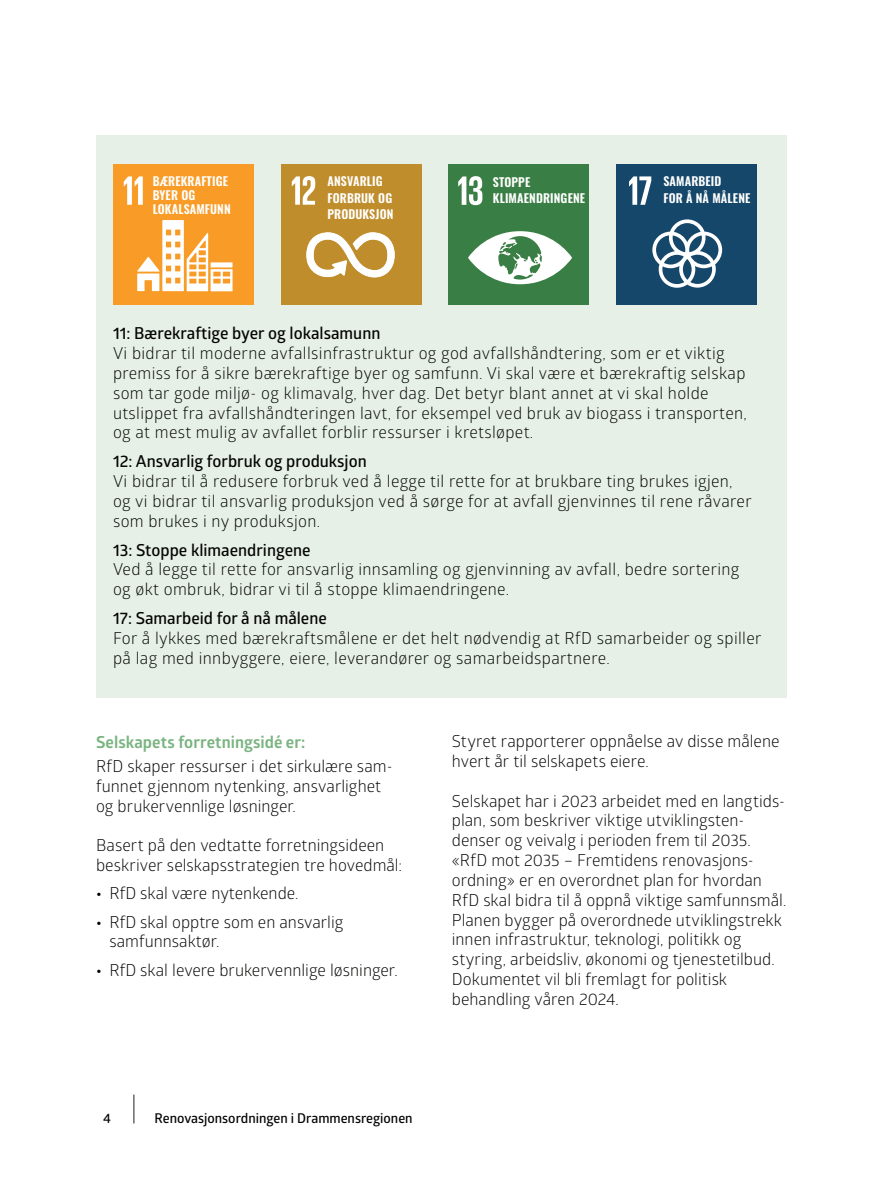
<style>
.page{position:relative;width:893px;height:1191px;background:#fff}
.page>*{position:absolute;margin:0;border:0;box-sizing:border-box;transform-origin:0 0}
.t1{font:16.5px/19.8px "Glober";letter-spacing:.01em;color:#040503}
.t2{font:600 16.5px "Glober";color:#040503}
.t3{font:700 16.5px "Glober";letter-spacing:.005em;color:#7ab481}
.t4{font:600 13.5px "Glober";color:#040503}
.t5{font:600 12px/16.6px "Oswald";letter-spacing:.01em;color:#fff}
.s1{font-weight:700}
</style>
<div class="page">
<div style="left:96px;top:135px;width:690px;height:562px;background:#e7f0e6"></div>
<div style="left:114px;top:165px;width:140px;height:140px;background:#f89c27"></div>
<svg style="left:124px;top:176px;width:19px;height:29px"></svg>
<svg style="left:137px;top:220px;width:96px;height:71px"></svg>
<div style="left:281px;top:165px;width:140px;height:140px;background:#c08d2c"></div>
<svg style="left:292px;top:176px;width:23px;height:29px"></svg>
<svg style="left:307px;top:232px;width:87px;height:46px"></svg>
<div style="left:449px;top:165px;width:140px;height:140px;background:#397e44"></div>
<svg style="left:458px;top:176px;width:24px;height:29px"></svg>
<svg style="left:468px;top:231px;width:104px;height:53px"></svg>
<div style="left:616px;top:165px;width:140px;height:140px;background:#15476a"></div>
<svg style="left:629px;top:176px;width:22px;height:29px"></svg>
<svg style="left:652px;top:219px;width:70px;height:69px"></svg>
<svg style="left:134px;top:1094px;width:1px;height:29px"></svg>
<p class="t5" style="left:153px;top:175px;width:80px;line-height:14.1px">BÆREKRAFTIGE<br>BYER OG<br>LOKALSAMFUNN</p>
<p class="t5" style="left:328px;top:174px;width:67px">ANSVARLIG<br>FORBRUK OG<br>PRODUKSJON</p>
<p class="t5" style="left:493px;top:174px;width:94px">STOPPE<br>KLIMAENDRINGENE</p>
<p class="t5" style="left:663px;top:174px;width:89px">SAMARBEID<br>FOR Å NÅ MÅLENE</p>
<p class="t2" style="left:113px;top:322px;width:269px">11: Bærekraftige byer og lokalsamunn</p>
<p class="t1" style="left:113px;top:343px;width:635px">Vi bidrar til moderne avfallsinfrastruktur og god avfallshåndtering, som er et viktig premiss for å sikre bærekraftige byer og samfunn. Vi skal være et bærekraftig selskap som tar gode miljø- og klimavalg, hver dag. Det betyr blant annet at vi skal holde utslippet fra avfallshåndteringen lavt, for eksempel ved bruk av biogass i transporten, og at mest mulig av avfallet forblir ressurser i kretsløpet.</p>
<p class="t2" style="left:113px;top:450px;width:255px">12: Ansvarlig forbruk og produksjon</p>
<p class="t1" style="left:113px;top:471px;width:640px">Vi bidrar til å redusere forbruk ved å legge til rette for at brukbare ting brukes igjen, og vi bidrar til ansvarlig produksjon ved å sørge for at avfall gjenvinnes til rene råvarer som brukes i ny produksjon.</p>
<p class="t2" style="left:113px;top:538px;width:199px">13: Stoppe klimaendringene</p>
<p class="t1" style="left:113px;top:559px;width:628px">Ved å legge til rette for ansvarlig innsamling og gjenvinning av avfall, bedre sortering og økt ombruk, bidrar vi til å stoppe klimaendringene.</p>
<p class="t2" style="left:113px;top:606px;width:215px">17: Samarbeid for å nå målene</p>
<p class="t1" style="left:113px;top:627px;width:650px">For å lykkes med bærekraftsmålene er det helt nødvendig at RfD samarbeider og spiller på lag med innbyggere, eiere, leverandører og samarbeidspartnere.</p>
<p class="t3" style="left:96px;top:730px;width:211px">Selskapets forretningsidé er:</p>
<p class="t1" style="left:96px;top:755px;width:298px">RfD skaper ressurser i det sirkulære sam&shy;funnet gjennom nytenking, ansvarlighet og brukervennlige løsninger.</p>
<p class="t1" style="left:96px;top:834px;width:308px">Basert på den vedtatte forretningsideen beskriver selskapsstrategien tre hovedmål:</p>
<p class="t1" style="left:96px;top:883px;width:204px"><span class="s1">•</span> RfD skal være nytenkende.</p>
<p class="t1" style="left:109px;top:911px;width:235px;text-indent:-13px"><span class="s1">•</span> RfD skal opptre som en ansvarlig samfunnsaktør.</p>
<p class="t1" style="left:96px;top:959px;width:303px"><span class="s1">•</span> RfD skal levere brukervennlige løsninger.</p>
<p class="t1" style="left:452px;top:731px;width:329px">Styret rapporterer oppnåelse av disse målene hvert år til selskapets eiere.</p>
<p class="t1" style="left:452px;top:790px;width:336px">Selskapet har i 2023 arbeidet med en langtids&shy;plan, som beskriver viktige utviklingsten&shy;denser og veivalg i perioden frem til 2035. «RfD mot 2035 – Fremtidens renovasjons&shy;ordning» er en overordnet plan for hvordan RfD skal bidra til å oppnå viktige samfunnsmål.<br>Planen bygger på overordnede utviklingstrekk innen infrastruktur, teknologi, politikk og styring, arbeidsliv, økonomi og tjenestetilbud.<br>Dokumentet vil bli fremlagt for politisk behandling våren 2024.</p>
<p class="t4" style="left:103px;top:1109px;width:9px">4</p>
<p class="t4" style="left:155px;top:1109px;width:260px">Renovasjonsordningen i Drammensregionen</p>
</div>
